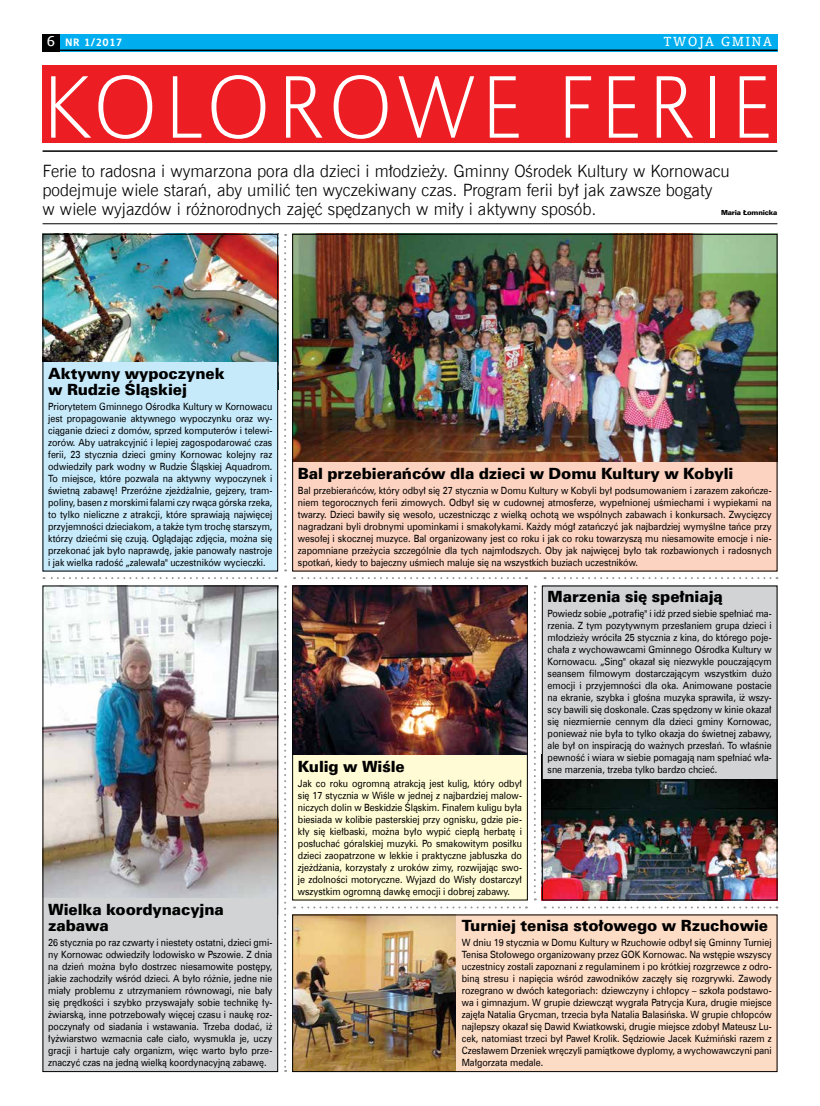
<style>
.page{position:relative;width:820px;height:1106px;background:#fff}
.page>*{position:absolute;margin:0;border:0;box-sizing:border-box;transform-origin:0 0}
.t1{font:92px "URW Grotesk TOT Ext Lig Wid";letter-spacing:.09em;color:#fff;scale:.9 1}
.t2{font:17px/19px "News Goth Lt EU";color:#000}
.t3{font:15.5px/16px "Zurich Blk EU Normal";letter-spacing:-.005em;color:#000}
.t4{font:15px "Oranda EU Normal";letter-spacing:.13em;color:#fff}
.t5{font:700 11px "Naomi Sans EFN";letter-spacing:.05em;color:#fff}
.t6{font:10px/12px "Zurich EU Normal";color:#000;text-align:justify;scale:.9 1}
.t7{font:7px "Zurich Blk EU Normal";letter-spacing:-.025em;color:#000}
.s1{font-family:"Oranda EU Normal";font-weight:400;font-size:16px}
</style>
<div class="page">
<div style="left:60px;top:34px;width:717px;height:17px;background:#00aeef"></div>
<hr style="left:43px;top:50px;width:734px;height:1px;background:#000">
<div style="left:43px;top:34px;width:17px;height:17px;background:#000"></div>
<div style="left:43px;top:65px;width:734px;height:77px;background:#ed1d24"></div>
<img style="left:294px;top:587px;width:231px;height:168px">
<img style="left:294px;top:236px;width:481px;height:226px">
<img style="left:45px;top:236px;width:231px;height:126px">
<img style="left:543px;top:779px;width:232px;height:119px">
<img style="left:45px;top:587px;width:231px;height:311px">
<img style="left:294px;top:916px;width:162px;height:154px">
<hr style="left:43px;top:150px;width:734px;height:2px;background:#000">
<hr style="left:43px;top:223px;width:734px;height:1px;background:#000">
<div style="left:292px;top:462px;width:485px;height:109px;background:#fcd3c1"></div>
<div style="left:43px;top:898px;width:235px;height:173px;background:#d1d3d4"></div>
<div style="left:456px;top:914px;width:321px;height:158px;background:#fddcc6"></div>
<div style="left:43px;top:362px;width:235px;height:209px;background:#c7eafb"></div>
<div style="left:541px;top:585px;width:236px;height:194px;background:#d1d3d4"></div>
<div style="left:292px;top:755px;width:235px;height:145px;background:#fffcd5"></div>
<div style="left:43px;top:234px;width:235px;height:337px;border:1px solid #000"></div>
<div style="left:43px;top:585px;width:235px;height:486px;border:1px solid #000"></div>
<div style="left:292px;top:585px;width:235px;height:315px;border:1px solid #000"></div>
<div style="left:541px;top:585px;width:236px;height:315px;border:1px solid #000"></div>
<div style="left:292px;top:234px;width:485px;height:337px;border:1px solid #000"></div>
<div style="left:292px;top:914px;width:485px;height:158px;border:1px solid #000"></div>
<svg style="left:284px;top:585px;width:2px;height:486px"></svg>
<svg style="left:534px;top:585px;width:1px;height:315px"></svg>
<svg style="left:44px;top:577px;width:225px;height:2px"></svg>
<svg style="left:294px;top:577px;width:221px;height:2px"></svg>
<svg style="left:294px;top:906px;width:221px;height:2px"></svg>
<svg style="left:544px;top:577px;width:226px;height:2px"></svg>
<svg style="left:544px;top:906px;width:226px;height:2px"></svg>
<svg style="left:284px;top:234px;width:2px;height:337px"></svg>
<p class="t5" style="left:47px;top:36px;width:77px"><span class="s1">6</span> nr 1/2017</p>
<h3 class="t4" style="left:663px;top:33px;width:109px">twoja gmina</h3>
<h1 class="t1" style="left:43px;top:54px;width:811px">KOLOROWE FERIE</h1>
<p class="t2" style="left:43px;top:162px;width:688px">Ferie to radosna i wymarzona pora dla dzieci i młodzieży. Gminny Ośrodek Kultury w Kornowacu podejmuje wiele starań, aby umilić ten wyczekiwany czas. Program ferii był jak zawsze bogaty<br>w wiele wyjazdów i różnorodnych zajęć spędzanych w miły i aktywny sposób.</p>
<p class="t7" style="left:721px;top:208px;width:58px">Maria Łomnicka</p>
<h3 class="t3" style="left:48px;top:366px;width:178px">Aktywny wypoczynek w Rudzie Śląskiej</h3>
<p class="t6" style="left:48px;top:400px;width:250px">Priorytetem Gminnego Ośrodka Kultury w Kornowacu jest propagowanie aktywnego wypoczynku oraz wy&shy;ciąganie dzieci z domów, sprzed komputerów i telewi&shy;zorów. Aby uatrakcyjnić i lepiej zagospodarować czas ferii, 23 stycznia dzieci gminy Kornowac kolejny raz odwiedziły park wodny w Rudzie Śląskiej Aquadrom.<br>To miejsce, które pozwala na aktywny wypoczynek i świetną zabawę! Przeróżne zjeżdżalnie, gejzery, tram&shy;poliny, basen z morskimi falami czy rwąca górska rzeka, to tylko nieliczne z atrakcji, które sprawiają najwięcej przyjemności dzieciakom, a także tym trochę starszym, którzy dziećmi się czują. Oglądając zdjęcia, można się przekonać jak było naprawdę, jakie panowały nastroje i jak wielka radość „zalewała" uczestników wycieczki.</p>
<h3 class="t3" style="left:48px;top:902px;width:177px">Wielka koordynacyjna zabawa</h3>
<p class="t6" style="left:48px;top:936px;width:250px">26 stycznia po raz czwarty i niestety ostatni, dzieci gmi&shy;ny Kornowac odwiedziły lodowisko w Pszowie. Z dnia na dzień można było dostrzec niesamowite postępy, jakie zachodziły wśród dzieci. A było różnie, jedne nie miały problemu z utrzymaniem równowagi, nie bały się prędkości i szybko przyswajały sobie technikę ły&shy;żwiarską, inne potrzebowały więcej czasu i naukę roz&shy;poczynały od siadania i wstawania. Trzeba dodać, iż łyżwiarstwo wzmacnia całe ciało, wysmukla je, uczy gracji i hartuje cały organizm, więc warto było prze&shy;znaczyć czas na jedną wielką koordynacyjną zabawę.</p>
<h3 class="t3" style="left:298px;top:466px;width:436px">Bal przebierańców dla dzieci w Domu Kultury w Kobyli</h3>
<p class="t6" style="left:298px;top:484px;width:527px">Bal przebierańców, który odbył się 27 stycznia w Domu Kultury w Kobyli był podsumowaniem i zarazem zakończe&shy;niem tegorocznych ferii zimowych. Odbył się w cudownej atmosferze, wypełnionej uśmiechami i wypiekami na twarzy. Dzieci bawiły się wesoło, uczestnicząc z wielką ochotą we wspólnych zabawach i konkursach. Zwycięzcy nagradzani byli drobnymi upominkami i smakołykami. Każdy mógł zatańczyć jak najbardziej wymyślne tańce przy wesołej i skocznej muzyce. Bal organizowany jest co roku i jak co roku towarzyszą mu niesamowite emocje i nie&shy;zapomniane przeżycia szczególnie dla tych najmłodszych. Oby jak najwięcej było tak rozbawionych i radosnych spotkań, kiedy to bajeczny uśmiech maluje się na wszystkich buziach uczestników.</p>
<h3 class="t3" style="left:547px;top:589px;width:177px">Marzenia się spełniają</h3>
<p class="t6" style="left:547px;top:608px;width:250px">Powiedz sobie „potrafię" i idź przed siebie spełniać ma&shy;rzenia. Z tym pozytywnym przesłaniem grupa dzieci i młodzieży wróciła 25 stycznia z kina, do którego poje&shy;chała z wychowawcami Gminnego Ośrodka Kultury w Kornowacu. „Sing" okazał się niezwykle pouczającym seansem filmowym dostarczającym wszystkim dużo emocji i przyjemności dla oka. Animowane postacie na ekranie, szybka i głośna muzyka sprawiła, iż wszy&shy;scy bawili się doskonale. Czas spędzony w kinie okazał się niezmiernie cennym dla dzieci gminy Kornowac, ponieważ nie była to tylko okazja do świetnej zabawy, ale był on inspiracją do ważnych przesłań. To właśnie pewność i wiara w siebie pomagają nam spełniać wła-</p>
<h3 class="t3" style="left:298px;top:758px;width:108px">Kulig w Wiśle</h3>
<p class="t6" style="left:547px;top:764px;width:190px">sne marzenia, trzeba tylko bardzo chcieć.</p>
<p class="t6" style="left:298px;top:777px;width:250px">Jak co roku ogromną atrakcją jest kulig, który odbył się 17 stycznia w Wiśle w jednej z najbardziej malow&shy;niczych dolin w Beskidzie Śląskim. Finałem kuligu była biesiada w kolibie pasterskiej przy ognisku, gdzie pie&shy;kły się kiełbaski, można było wypić ciepłą herbatę i posłuchać góralskiej muzyki. Po smakowitym posiłku dzieci zaopatrzone w lekkie i praktyczne jabłuszka do zjeżdżania, korzystały z uroków zimy, rozwijając swo&shy;je zdolności motoryczne. Wyjazd do Wisły dostarczył wszystkim ogromną dawkę emocji i dobrej zabawy.</p>
<h3 class="t3" style="left:461px;top:918px;width:308px">Turniej tenisa stołowego w Rzuchowie</h3>
<p class="t6" style="left:461px;top:936px;width:346px">W dniu 19 stycznia w Domu Kultury w Rzuchowie odbył się Gminny Turniej Tenisa Stołowego organizowany przez GOK Kornowac. Na wstępie wszyscy uczestnicy zostali zapoznani z regulaminem i po krótkiej rozgrzewce z odro&shy;biną stresu i napięcia wśród zawodników zaczęły się rozgrywki. Zawody rozegrano w dwóch kategoriach: dziewczyny i chłopcy – szkoła podstawo&shy;wa i gimnazjum. W grupie dziewcząt wygrała Patrycja Kura, drugie miejsce zajęła Natalia Grycman, trzecia była Natalia Balasińska. W grupie chłopców najlepszy okazał się Dawid Kwiatkowski, drugie miejsce zdobył Mateusz Lu&shy;cek, natomiast trzeci był Paweł Krolik. Sędziowie Jacek Kuźmiński razem z Czesławem Drzeniek wręczyli pamiątkowe dyplomy, a wychowawczyni pani Małgorzata medale.</p>
</div>
